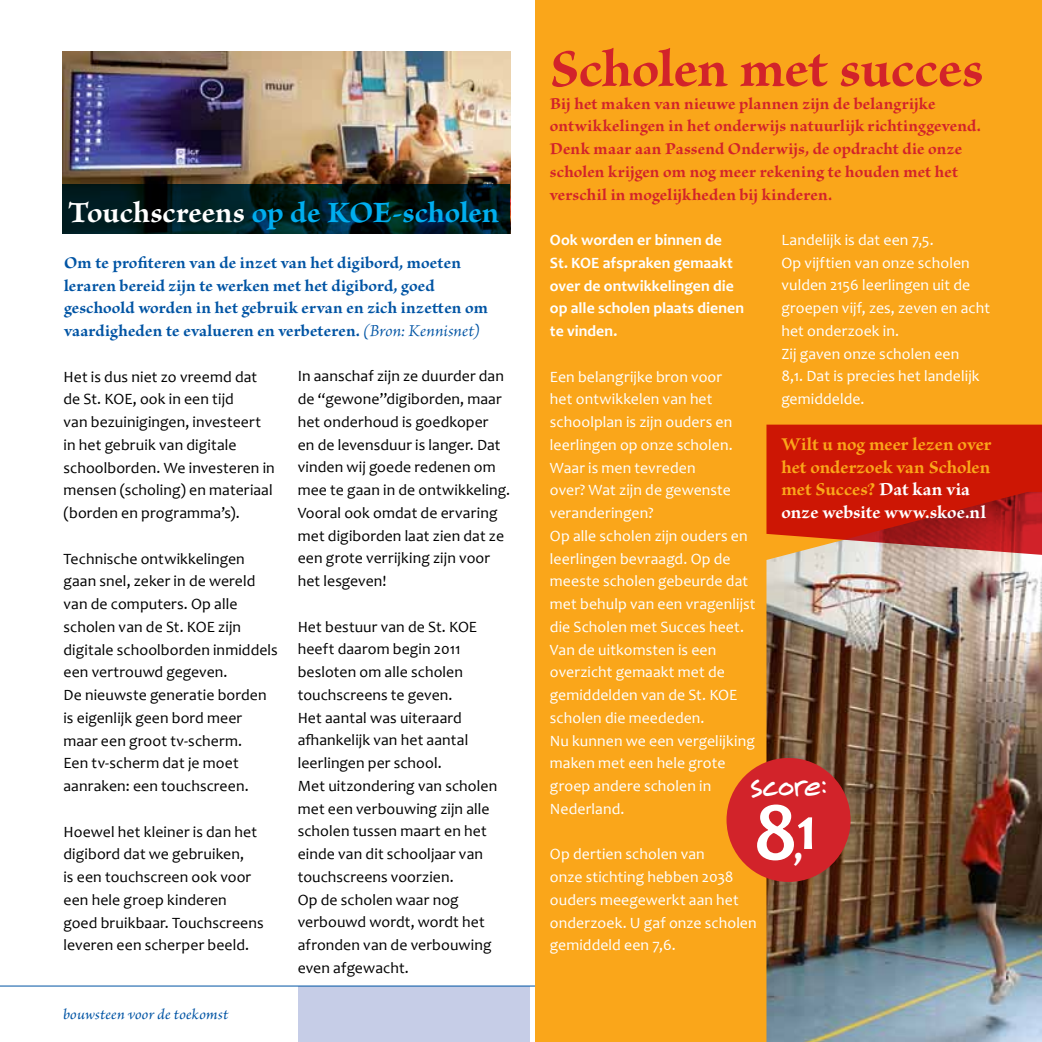
<style>
.page{position:relative;width:1042px;height:1042px;background:#fff}
.page>*{position:absolute;margin:0;border:0;box-sizing:border-box;transform-origin:0 0}
.t1{font:700 82.25px "Candara";color:#fff}
.t2{font:700 56px "Brioso Pro";color:#d2232a}
.t3{font:700 36.75px "Candara";color:#fff}
.t4{font:700 31.5px "Brioso Pro";color:#00aeef}
.t5{font:31.5px "Printhouse";letter-spacing:-.04em;color:#fff}
.t6{font:700 19.25px/22.8px "Brioso Pro";color:#faa61a}
.t7{font:700 17.5px/22.8px "Brioso Pro";letter-spacing:.01em;color:#d2232a}
.t8{font:700 17.5px/22.8px "Brioso Pro";letter-spacing:.01em;color:#0054a4}
.t9{font:15.75px/22.8px "Candara";letter-spacing:.005em;color:#000}
.t10{font:15.75px/22.8px "Candara";letter-spacing:.005em;color:#fff}
.t11{font:700 15.75px/22.8px "Candara";letter-spacing:.005em;color:#fff}
.t12{font:italic 500 15.75px "Brioso Pro";letter-spacing:.015em;color:#0054a4}
.s1{color:#fff}
.s2{font-weight:400;font-style:italic}
</style>
<div class="page">
<div style="left:299px;top:986px;width:231px;height:56px;background:#c6cde7"></div>
<hr style="left:0;top:986px;width:1042px;height:1px;background:#0054a4">
<div style="left:535px;top:0;width:507px;height:1042px;background:#faa61a"></div>
<img style="left:63px;top:52px;width:447px;height:132px">
<img style="left:766px;top:555px;width:276px;height:487px">
<div style="left:726px;top:758px;width:124px;height:124px;background:#d2232a;border-radius:50%"></div>
<svg style="left:63px;top:184px;width:447px;height:49px;background:#001a1e"></svg>
<svg style="left:766px;top:425px;width:276px;height:130px;background:#c92514"></svg>
<h3 class="t4" style="left:68px;top:196px;width:432px"><span class="s1">Touchscreens</span> op de KOE-scholen</h3>
<p class="t8" style="left:64px;top:252px;width:425px">Om te profiteren van de inzet van het digibord, moeten leraren bereid zijn te werken met het digibord, goed geschoold worden in het gebruik ervan en zich inzetten om vaardigheden te evalueren en verbeteren. <span class="s2">(Bron: Kennisnet)</span></p>
<p class="t9" style="left:63px;top:365px;width:213px">Het is dus niet zo vreemd dat de St. KOE, ook in een tijd<br>van bezuinigingen, investeert in het gebruik van digitale schoolborden. We investeren in mensen (scholing) en materiaal (borden en programma’s).</p>
<p class="t9" style="left:63px;top:547px;width:216px">Technische ontwikkelingen gaan snel, zeker in de wereld van de computers. Op alle scholen van de St. KOE zijn digitale schoolborden inmiddels een vertrouwd gegeven.<br>De nieuwste generatie borden is eigenlijk geen bord meer maar een groot tv-scherm.<br>Een tv-scherm dat je moet aanraken: een touchscreen.</p>
<p class="t9" style="left:63px;top:820px;width:202px">Hoewel het kleiner is dan het digibord dat we gebruiken,<br>is een touchscreen ook voor een hele groep kinderen goed bruikbaar. Touchscreens leveren een scherper beeld.</p>
<p class="t12" style="left:63px;top:1004px;width:167px">bouwsteen voor de toekomst</p>
<p class="t9" style="left:298px;top:365px;width:214px">In aanschaf zijn ze duurder dan de “gewone”digiborden, maar het onderhoud is goedkoper<br>en de levensduur is langer. Dat vinden wij goede redenen om mee te gaan in de ontwikkeling.<br>Vooral ook omdat de ervaring met digiborden laat zien dat ze een grote verrijking zijn voor het lesgeven!</p>
<p class="t9" style="left:298px;top:615px;width:201px">Het bestuur van de St. KOE heeft daarom begin 2011 besloten om alle scholen touchscreens te geven.<br>Het aantal was uiteraard afhankelijk van het aantal leerlingen per school.<br>Met uitzondering van scholen met een verbouwing zijn alle scholen tussen maart en het einde van dit schooljaar van touchscreens voorzien.<br>Op de scholen waar nog verbouwd wordt, wordt het afronden van de verbouwing even afgewacht.</p>
<h2 class="t2" style="left:550px;top:38px;width:435px">Scholen met succes</h2>
<p class="t7" style="left:550px;top:93px;width:432px">Bij het maken van nieuwe plannen zijn de belangrijke ontwikkelingen in het onderwijs natuurlijk richtinggevend.<br>Denk maar aan Passend Onderwijs, de opdracht die onze scholen krijgen om nog meer rekening te houden met het verschil in mogelijkheden bij kinderen.</p>
<p class="t10" style="left:781px;top:228px;width:210px">Landelijk is dat een 7,5.<br>Op vijftien van onze scholen vulden 2156 leerlingen uit de groepen vijf, zes, zeven en acht het onderzoek in.<br>Zij gaven onze scholen een<br>8,1. Dat is precies het landelijk gemiddelde.</p>
<p class="t6" style="left:781px;top:434px;width:212px">Wilt u nog meer lezen over het onderzoek van Scholen met Succes? <span class="s1">Dat kan via onze website www.skoe.nl</span></p>
<p class="t11" style="left:550px;top:229px;width:196px">Ook worden er binnen de<br>St. KOE afspraken gemaakt over de ontwikkelingen die op alle scholen plaats dienen te vinden.</p>
<p class="t10" style="left:550px;top:365px;width:207px">Een belangrijke bron voor<br>het ontwikkelen van het schoolplan is zijn ouders en leerlingen op onze scholen.<br>Waar is men tevreden<br>over? Wat zijn de gewenste veranderingen?<br>Op alle scholen zijn ouders en leerlingen bevraagd. Op de meeste scholen gebeurde dat met behulp van een vragenlijst die Scholen met Succes heet.<br>Van de uitkomsten is een overzicht gemaakt met de gemiddelden van de St. KOE scholen die meededen.<br>Nu kunnen we een vergelijking maken met een hele grote groep andere scholen in<br>Nederland.</p>
<p class="t10" style="left:550px;top:843px;width:208px">Op dertien scholen van<br>onze stichting hebben 2038 ouders meegewerkt aan het onderzoek. U gaf onze scholen gemiddeld een 7,6.</p>
<h3 class="t5" style="left:750px;top:762px;width:78px">score:</h3>
<h1 class="t1" style="left:753px;top:783px;width:46px">8</h1>
<h3 class="t3" style="left:794px;top:825px;width:24px">,<sup>1</sup></h3>
</div>
